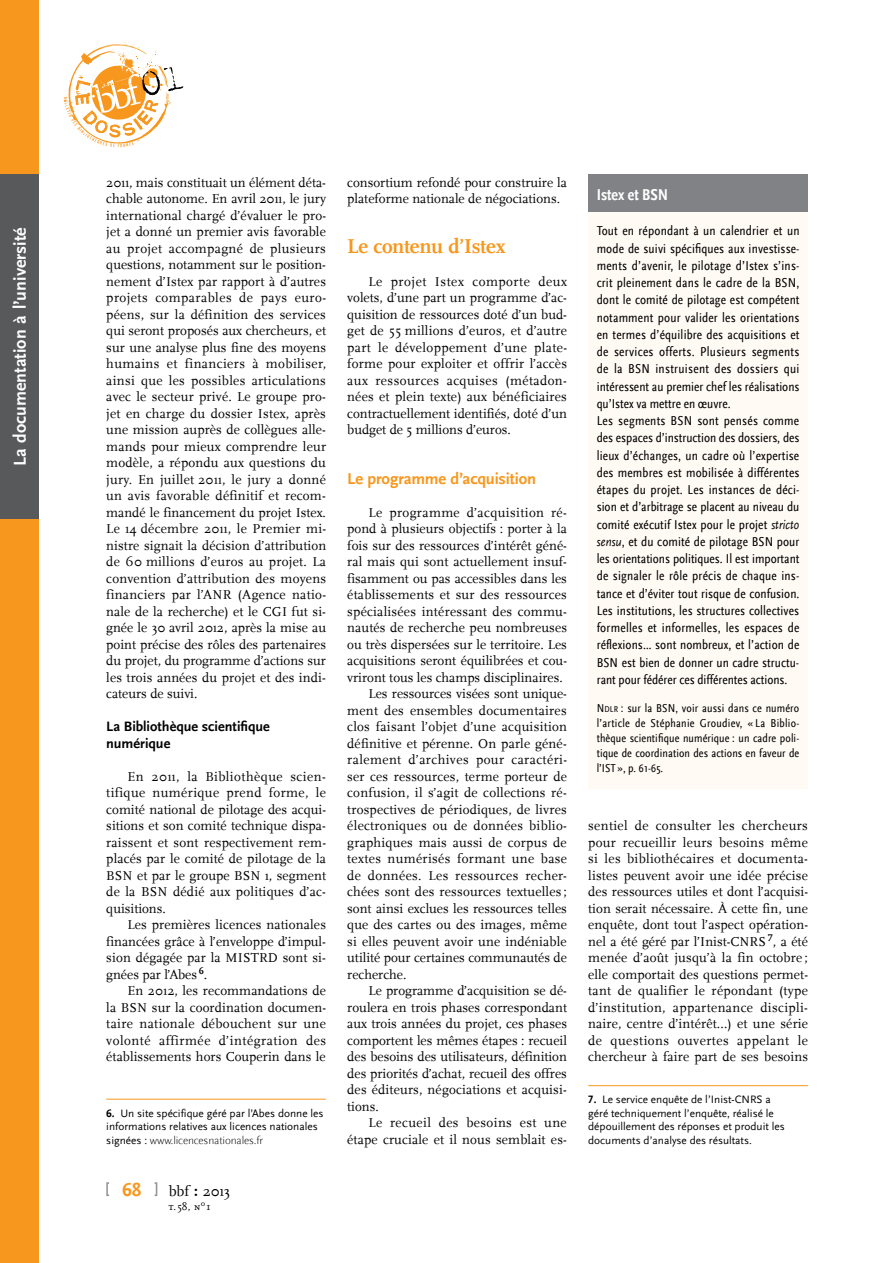
<style>
.page{position:relative;width:893px;height:1263px;background:#fff}
.page>*{position:absolute;margin:0;border:0;box-sizing:border-box;transform-origin:0 0}
.t1{font:700 21px "Scala";letter-spacing:-.015em;color:#f8971d}
.t2{font:700 19.5px "Scala Sans LF";color:#f8971d}
.t3{font:700 18px "Scala Sans LF";color:#fff}
.t4{font:700 16.5px "Scala Sans";letter-spacing:-.005em;color:#f8971d}
.t5{font:16.5px "Scala Sans Bold Con";color:#fff}
.t6{font:15px "Scala";letter-spacing:-.005em;color:#000}
.t7{font:700 14.25px/16.5px "Scala Sans";color:#000}
.t8{font:13.5px/16.5px "Scala";letter-spacing:.01em;color:#000;text-align:justify}
.t9{font:13.5px/17.2px "Scala Sans Regular Con";letter-spacing:.01em;color:#000}
.t10{font:13.5px "Scala";letter-spacing:.03em;color:#000}
.t11{font:12px/15px "Scala Sans Regular Con";letter-spacing:.01em;color:#000;text-align:justify}
.t12{font:11.25px/13.5px "Scala Sans";color:#000}
.t13{font:10.5px "Scala Caps";color:#000}
.s1{font-family:"Scala Sans LF";font-weight:700}
.s2{font-weight:300}
.s3{font-family:"Scala Sans";font-weight:700}
.s4{font-family:"Scala Sans";font-style:italic}
.s5{font-size:9px}
</style>
<div class="page">
<svg style="left:106px;top:1182px;width:3px;height:14px"></svg>
<svg style="left:155px;top:1182px;width:2px;height:14px"></svg>
<svg style="left:64px;top:43px;width:119px;height:104px"></svg>
<div style="left:0;top:0;width:38px;height:1263px;background:#f8971d"></div>
<div style="left:0;top:174px;width:38px;height:345px;background:#58595b"></div>
<hr style="left:106px;top:1099px;width:220px;height:1px;background:#f8971d">
<hr style="left:588px;top:1085px;width:220px;height:1px;background:#f8971d">
<div style="left:588px;top:174px;width:220px;height:39px;background:#808285"></div>
<div style="left:588px;top:213px;width:220px;height:576px;background:#fffaf4"></div>
<h3 class="t3" style="left:10px;top:466px;width:240px;rotate:-90deg">La documentation à l’université</h3>
<p class="t8" style="left:106px;top:174px;width:221px">2011, mais constituait un élément déta&shy;chable autonome. En avril 2011, le jury international chargé d’évaluer le pro&shy;jet a donné un premier avis favorable au projet accompagné de plusieurs questions, notamment sur le position&shy;nement d’Istex par rapport à d’autres projets comparables de pays euro&shy;péens, sur la définition des services qui seront proposés aux chercheurs, et sur une analyse plus fine des moyens humains et financiers à mobiliser, ainsi que les possibles articulations avec le secteur privé. Le groupe pro&shy;jet en charge du dossier Istex, après une mission auprès de collègues alle&shy;mands pour mieux comprendre leur modèle, a répondu aux questions du jury. En juillet 2011, le jury a donné un avis favorable définitif et recom&shy;mandé le financement du projet Istex.<br>Le 14 décembre 2011, le Premier mi&shy;nistre signait la décision d’attribution de 60 millions d’euros au projet. La convention d’attribution des moyens financiers par l’ANR (Agence natio&shy;nale de la recherche) et le CGI fut si&shy;gnée le 30 avril 2012, après la mise au point précise des rôles des partenaires du projet, du programme d’actions sur les trois années du projet et des indi&shy;cateurs de suivi.</p>
<p class="t7" style="left:106px;top:718px;width:165px">La Bibliothèque scientifique numérique</p>
<p class="t8" style="left:106px;top:768px;width:221px;text-indent:21px">En 2011, la Bibliothèque scien&shy;tifique numérique prend forme, le comité national de pilotage des acqui&shy;sitions et son comité technique dispa&shy;raissent et sont respectivement rem&shy;placés par le comité de pilotage de la BSN et par le groupe BSN 1, segment de la BSN dédié aux politiques d’ac&shy;quisitions.</p>
<p class="t8" style="left:106px;top:917px;width:221px;text-indent:21px">Les premières licences nationales financées grâce à l’enveloppe d’impul&shy;sion dégagée par la MISTRD sont si&shy;gnées par l’Abes <sup>6</sup>.</p>
<p class="t8" style="left:106px;top:983px;width:221px;text-indent:21px">En 2012, les recommandations de la BSN sur la coordination documen&shy;taire nationale débouchent sur une volonté affirmée d’intégration des établissements hors Couperin dans le</p>
<p class="t12" style="left:106px;top:1107px;width:219px"><span class="s1">6.</span> Un site spécifique géré par l’Abes donne les informations relatives aux licences nationales signées : <span class="s2">www.licencesnationales.fr</span></p>
<h2 class="t2" style="left:122px;top:1179px;width:21px">68</h2>
<p class="t6" style="left:169px;top:1183px;width:63px">bbf <span class="s3">:</span> 2013</p>
<p class="t13" style="left:169px;top:1200px;width:43px">t. 58, n<sup>o</sup> 1</p>
<p class="t8" style="left:347px;top:174px;width:221px">consortium refondé pour construire la plateforme nationale de négociations.</p>
<h1 class="t1" style="left:347px;top:234px;width:160px">Le contenu d’Istex</h1>
<p class="t8" style="left:347px;top:273px;width:221px;text-indent:21px">Le projet Istex comporte deux volets, d’une part un programme d’ac&shy;quisition de ressources doté d’un bud&shy;get de 55 millions d’euros, et d’autre part le développement d’une plate&shy;forme pour exploiter et offrir l’accès aux ressources acquises (métadon&shy;nées et plein texte) aux bénéficiaires contractuellement identifiés, doté d’un budget de 5 millions d’euros.</p>
<p class="t4" style="left:347px;top:469px;width:190px">Le programme d’acquisition</p>
<p class="t10" style="left:369px;top:505px;width:200px">Le programme d’acquisition ré-</p>
<p class="t8" style="left:347px;top:521px;width:221px">pond à plusieurs objectifs : porter à la</p>
<p class="t8" style="left:347px;top:537px;width:221px">fois sur des ressources d’intérêt géné-</p>
<p class="t8" style="left:347px;top:554px;width:221px">ral mais qui sont actuellement insuf-</p>
<p class="t8" style="left:347px;top:570px;width:221px">fisamment ou pas accessibles dans les</p>
<p class="t8" style="left:347px;top:587px;width:221px">établissements et sur des ressources</p>
<p class="t8" style="left:347px;top:603px;width:221px">spécialisées intéressant des commu-</p>
<p class="t8" style="left:347px;top:620px;width:221px">nautés de recherche peu nombreuses</p>
<p class="t8" style="left:347px;top:636px;width:221px">ou très dispersées sur le territoire. Les</p>
<p class="t8" style="left:347px;top:653px;width:221px">acquisitions seront équilibrées et cou-</p>
<p class="t8" style="left:347px;top:669px;width:217px">vriront tous les champs disciplinaires.</p>
<p class="t8" style="left:369px;top:686px;width:200px">Les ressources visées sont unique-</p>
<p class="t8" style="left:347px;top:702px;width:221px">ment des ensembles documentaires</p>
<p class="t8" style="left:347px;top:719px;width:221px">clos faisant l’objet d’une acquisition</p>
<p class="t8" style="left:347px;top:735px;width:221px">définitive et pérenne. On parle géné-</p>
<p class="t10" style="left:347px;top:752px;width:221px">ralement d’archives pour caractéri-</p>
<p class="t8" style="left:347px;top:768px;width:221px">ser ces ressources, terme porteur de</p>
<p class="t8" style="left:347px;top:785px;width:221px">confusion, il s’agit de collections ré-</p>
<p class="t8" style="left:347px;top:801px;width:221px">trospectives de périodiques, de livres</p>
<p class="t8" style="left:347px;top:818px;width:221px">électroniques ou de données biblio-</p>
<p class="t8" style="left:347px;top:834px;width:221px">graphiques mais aussi de corpus de</p>
<p class="t8" style="left:347px;top:851px;width:221px">textes numérisés formant une base</p>
<p class="t8" style="left:347px;top:867px;width:221px">de données. Les ressources recher-</p>
<p class="t8" style="left:347px;top:884px;width:221px">chées sont des ressources textuelles ;</p>
<p class="t8" style="left:347px;top:900px;width:221px">sont ainsi exclues les ressources telles</p>
<p class="t8" style="left:347px;top:917px;width:221px">que des cartes ou des images, même</p>
<p class="t8" style="left:347px;top:933px;width:221px">si elles peuvent avoir une indéniable</p>
<p class="t8" style="left:347px;top:950px;width:221px">utilité pour certaines communautés de</p>
<p class="t8" style="left:347px;top:966px;width:61px">recherche.</p>
<p class="t8" style="left:369px;top:983px;width:200px">Le programme d’acquisition se dé-</p>
<p class="t8" style="left:347px;top:999px;width:221px">roulera en trois phases correspondant</p>
<p class="t8" style="left:347px;top:1016px;width:221px">aux trois années du projet, ces phases</p>
<p class="t8" style="left:347px;top:1032px;width:221px">comportent les mêmes étapes : recueil</p>
<p class="t8" style="left:347px;top:1049px;width:221px">des besoins des utilisateurs, définition</p>
<p class="t8" style="left:347px;top:1065px;width:221px">des priorités d’achat, recueil des offres</p>
<p class="t8" style="left:347px;top:1082px;width:221px">des éditeurs, négociations et acquisi-</p>
<p class="t8" style="left:347px;top:1098px;width:33px">tions.</p>
<p class="t10" style="left:369px;top:1115px;width:200px">Le recueil des besoins est une</p>
<p class="t8" style="left:347px;top:1131px;width:221px">étape cruciale et il nous semblait es-</p>
<p class="t5" style="left:597px;top:185px;width:73px">Istex et BSN</p>
<p class="t9" style="left:597px;top:222px;width:204px">Tout en répondant à un calendrier et un mode de suivi spécifiques aux investisse&shy;ments d’avenir, le pilotage d’Istex s’ins&shy;crit pleinement dans le cadre de la BSN, dont le comité de pilotage est compétent notamment pour valider les orientations en termes d’équilibre des acquisitions et de services offerts. Plusieurs segments de la BSN instruisent des dossiers qui intéressent au premier chef les réalisations qu’Istex va mettre en œuvre.<br>Les segments BSN sont pensés comme des espaces d’instruction des dossiers, des lieux d’échanges, un cadre où l’expertise des membres est mobilisée à différentes étapes du projet. Les instances de déci&shy;sion et d’arbitrage se placent au niveau du comité exécutif Istex pour le projet <span class="s4">stricto sensu</span>, et du comité de pilotage BSN pour les orientations politiques. Il est important de signaler le rôle précis de chaque ins&shy;tance et d’éviter tout risque de confusion.<br>Les institutions, les structures collectives formelles et informelles, les espaces de réflexions… sont nombreux, et l’action de BSN est bien de donner un cadre structu&shy;rant pour fédérer ces différentes actions.</p>
<p class="t11" style="left:597px;top:700px;width:204px">N<span class="s5">dlr</span> : sur la BSN, voir aussi dans ce numéro l’article de Stéphanie Groudiev, « La Biblio&shy;thèque scientifique numérique : un cadre poli&shy;tique de coordination des actions en faveur de l’IST », p. 61-65.</p>
<p class="t8" style="left:588px;top:818px;width:221px">sentiel de consulter les chercheurs pour recueillir leurs besoins même si les bibliothécaires et documenta&shy;listes peuvent avoir une idée précise des ressources utiles et dont l’acquisi&shy;tion serait nécessaire. À cette fin, une enquête, dont tout l’aspect opération&shy;nel a été géré par l’Inist-CNRS <sup>7</sup>, a été menée d’août jusqu’à la fin octobre ; elle comportait des questions permet&shy;tant de qualifier le répondant (type d’institution, appartenance discipli&shy;naire, centre d’intérêt...) et une série de questions ouvertes appelant le chercheur à faire part de ses besoins</p>
<p class="t12" style="left:588px;top:1093px;width:198px"><span class="s1">7.</span> Le service enquête de l’Inist-CNRS a géré techniquement l’enquête, réalisé le dépouillement des réponses et produit les documents d’analyse des résultats.</p>
</div>
